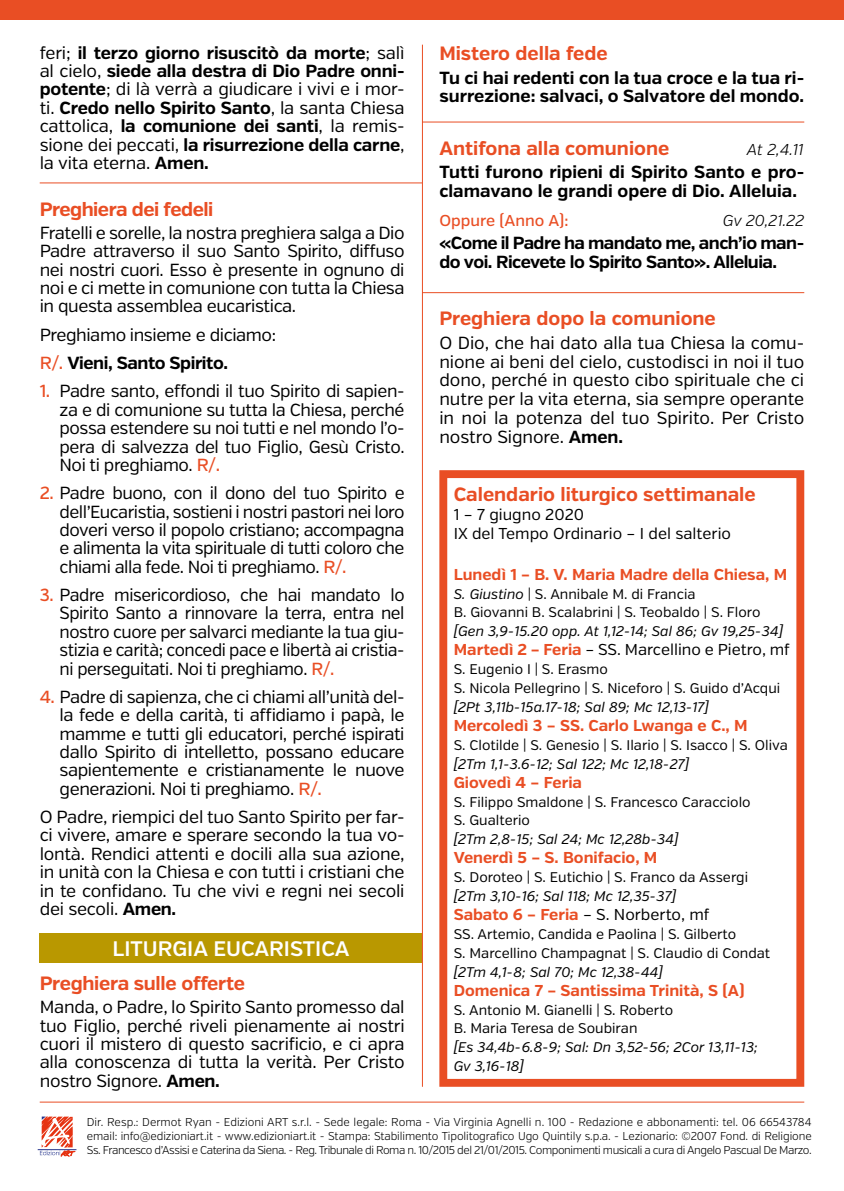
<style>
.page{position:relative;width:844px;height:1191px;background:#fff}
.page>*{position:absolute;margin:0;border:0;box-sizing:border-box;transform-origin:0 0}
.t1{font:600 21px "Verb";color:#fff}
.t2{font:700 19.25px "Verb";color:#e94e24}
.t3{font:700 19.25px "Verb";letter-spacing:-.025em;color:#e94e24}
.t4{font:17.5px/18.4px "Verb";letter-spacing:-.025em;color:#000;text-align:justify}
.t5{font:700 17.5px/18.4px "Verb";letter-spacing:-.01em;color:#000}
.t6{font:700 17.5px/18.7px "Verb";letter-spacing:-.03em;color:#000}
.t7{font:700 15.75px "Verb";color:#e94e24}
.t8{font:15.75px/18.9px "Verb";color:#000}
.t9{font:italic 300 15.75px "Verb";color:#000}
.t10{font:500 15.75px "Verb";color:#e94e24}
.t11{font:14px/18.9px "Verb";color:#000}
.t12{font:italic 14px/18.9px "Verb";color:#000}
.t13{font:300 11.38px/14px "Verb";letter-spacing:-.04em;color:#000;text-align:justify}
.s1{font-weight:400}
.s2{font-weight:500;color:#e94e24}
.s3{font-weight:700}
.s4{font-style:italic}
.s5{font-weight:700;color:#e94e24}
</style>
<div class="page">
<hr style="left:40px;top:182px;width:382px;height:1px;background:#e94e24">
<div style="left:40px;top:933px;width:382px;height:30px;background:#b99800"></div>
<hr style="left:422px;top:122px;width:382px;height:1px;background:#e94e24">
<hr style="left:422px;top:292px;width:382px;height:1px;background:#e94e24">
<hr style="left:40px;top:1101px;width:764px;height:1px;background:#e94e24">
<hr style="left:38px;top:1149px;width:38px;height:1px;background:#26358c">
<svg style="left:40px;top:1116px;width:36px;height:40px"></svg>
<hr style="left:422px;top:45px;width:1px;height:1041px;background:#e94e24">
<div style="left:0;top:0;width:843px;height:20px;background:#e94e24"></div>
<div style="left:439px;top:470px;width:365px;height:616px;border:8px solid #e94e24"></div>
<p class="t5" style="left:40px;top:44px;width:366px;text-align:justify"><span class="s1">feri;</span> il terzo giorno risuscitò da morte<span class="s1">; salì al cielo,</span> siede alla destra di Dio Padre onni&shy;potente<span class="s1">; di là verrà a giudicare i vivi e i mor&shy;ti.</span> Credo nello Spirito Santo<span class="s1">, la santa Chiesa cattolica,</span> la comunione dei santi<span class="s1">, la remis&shy;sione dei peccati,</span> la risurrezione della carne<span class="s1">, la vita eterna.</span> Amen.</p>
<p class="t3" style="left:40px;top:197px;width:175px">Preghiera dei fedeli</p>
<p class="t4" style="left:40px;top:224px;width:366px">Fratelli e sorelle, la nostra preghiera salga a Dio Padre attraverso il suo Santo Spirito, diffuso nei nostri cuori. Esso è presente in ognuno di noi e ci mette in comunione con tutta la Chiesa in questa assemblea eucaristica.</p>
<p class="t4" style="left:40px;top:321px;width:238px;line-height:28.3px">Preghiamo insieme e diciamo:<br><span class="s2">R/.</span> <span class="s3">Vieni, Santo Spirito.</span></p>
<p class="t4" style="left:60px;top:382px;width:346px;text-indent:-20px"><span class="s2">1.</span> Padre santo, effondi il tuo Spirito di sapien&shy;za e di comunione su tutta la Chiesa, perché possa estendere su noi tutti e nel mondo l’o&shy;pera di salvezza del tuo Figlio, Gesù Cristo.<br>Noi ti preghiamo. <span class="s2">R/.</span></p>
<p class="t4" style="left:60px;top:484px;width:346px;text-indent:-20px"><span class="s2">2.</span> Padre buono, con il dono del tuo Spirito e dell’Eucaristia, sostieni i nostri pastori nei loro doveri verso il popolo cristiano; accompagna e alimenta la vita spirituale di tutti coloro che chiami alla fede. Noi ti preghiamo. <span class="s2">R/.</span></p>
<p class="t4" style="left:60px;top:586px;width:346px;text-indent:-20px"><span class="s2">3.</span> Padre misericordioso, che hai mandato lo Spirito Santo a rinnovare la terra, entra nel nostro cuore per salvarci mediante la tua giu&shy;stizia e carità; concedi pace e libertà ai cristia&shy;ni perseguitati. Noi ti preghiamo. <span class="s2">R/.</span></p>
<p class="t4" style="left:60px;top:688px;width:346px;text-indent:-20px"><span class="s2">4.</span> Padre di sapienza, che ci chiami all’unità del&shy;la fede e della carità, ti affidiamo i papà, le mamme e tutti gli educatori, perché ispirati dallo Spirito di intelletto, possano educare sapientemente e cristianamente le nuove generazioni. Noi ti preghiamo. <span class="s2">R/.</span></p>
<p class="t4" style="left:40px;top:808px;width:366px">O Padre, riempici del tuo Santo Spirito per far&shy;ci vivere, amare e sperare secondo la tua vo&shy;lontà. Rendici attenti e docili alla sua azione, in unità con la Chiesa e con tutti i cristiani che in te confidano. Tu che vivi e regni nei secoli dei secoli. <span class="s3">Amen.</span></p>
<p class="t1" style="left:113px;top:936px;width:238px">LITURGIA EUCARISTICA</p>
<p class="t2" style="left:40px;top:971px;width:207px">Preghiera sulle offerte</p>
<p class="t4" style="left:40px;top:998px;width:366px">Manda, o Padre, lo Spirito Santo promesso dal tuo Figlio, perché riveli pienamente ai nostri cuori il mistero di questo sacrificio, e ci apra alla conoscenza di tutta la verità. Per Cristo nostro Signore. <span class="s3">Amen.</span></p>
<p class="t2" style="left:439px;top:42px;width:170px">Mistero della fede</p>
<p class="t5" style="left:439px;top:69px;width:366px">Tu ci hai redenti con la tua croce e la tua ri&shy;surrezione: salvaci, o Salvatore del mondo.</p>
<p class="t2" style="left:439px;top:136px;width:231px">Antifona alla comunione</p>
<p class="t9" style="left:746px;top:140px;width:58px">At 2,4.11</p>
<p class="t5" style="left:439px;top:163px;width:366px">Tutti furono ripieni di Spirito Santo e pro&shy;clamavano le grandi opere di Dio. Alleluia.</p>
<p class="t10" style="left:439px;top:211px;width:130px">Oppure (Anno A):</p>
<p class="t9" style="left:722px;top:211px;width:83px">Gv 20,21.22</p>
<p class="t6" style="left:439px;top:234px;width:366px">«Come il Padre ha mandato me, anch’io man&shy;do voi. Ricevete lo Spirito Santo». Alleluia.</p>
<p class="t2" style="left:439px;top:307px;width:278px">Preghiera dopo la comunione</p>
<p class="t4" style="left:439px;top:334px;width:366px">O Dio, che hai dato alla tua Chiesa la comu&shy;nione ai beni del cielo, custodisci in noi il tuo dono, perché in questo cibo spirituale che ci nutre per la vita eterna, sia sempre operante in noi la potenza del tuo Spirito. Per Cristo nostro Signore. <span class="s3">Amen.</span></p>
<p class="t2" style="left:453px;top:483px;width:303px">Calendario liturgico settimanale</p>
<p class="t8" style="left:453px;top:505px;width:279px">1 – 7 giugno 2020<br>IX del Tempo Ordinario – I del salterio</p>
<p class="t7" style="left:453px;top:564px;width:335px">Lunedì 1 – B. V. Maria Madre della Chiesa, M</p>
<p class="t11" style="left:453px;top:584px;width:308px"><span class="s4">S. Giustino</span> | S. Annibale M. di Francia<br>B. Giovanni B. Scalabrini | S. Teobaldo | S. Floro</p>
<p class="t12" style="left:453px;top:622px;width:331px">[Gen 3,9-15.20 opp. At 1,12-14; Sal 86; Gv 19,25-34]</p>
<p class="t8" style="left:453px;top:640px;width:337px"><span class="s5">Martedì 2 – Feria</span> – SS. Marcellino e Pietro, mf</p>
<p class="t11" style="left:453px;top:660px;width:328px">S. Eugenio I | S. Erasmo<br>S. Nicola Pellegrino | S. Niceforo | S. Guido d’Acqui</p>
<p class="t12" style="left:453px;top:698px;width:257px">[2Pt 3,11b-15a.17-18; Sal 89; Mc 12,13-17]</p>
<p class="t7" style="left:453px;top:716px;width:295px">Mercoledì 3 – SS. Carlo Lwanga e C., M</p>
<p class="t11" style="left:453px;top:735px;width:335px">S. Clotilde | S. Genesio | S. Ilario | S. Isacco | S. Oliva</p>
<p class="t12" style="left:453px;top:754px;width:237px">[2Tm 1,1-3.6-12; Sal 122; Mc 12,18-27]</p>
<p class="t7" style="left:453px;top:772px;width:130px">Giovedì 4 – Feria</p>
<p class="t11" style="left:453px;top:792px;width:298px">S. Filippo Smaldone | S. Francesco Caracciolo<br>S. Gualterio</p>
<p class="t12" style="left:453px;top:830px;width:226px">[2Tm 2,8-15; Sal 24; Mc 12,28b-34]</p>
<p class="t7" style="left:453px;top:848px;width:205px">Venerdì 5 – S. Bonifacio, M</p>
<p class="t11" style="left:453px;top:868px;width:296px">S. Doroteo | S. Eutichio | S. Franco da Assergi</p>
<p class="t12" style="left:453px;top:887px;width:224px">[2Tm 3,10-16; Sal 118; Mc 12,35-37]</p>
<p class="t8" style="left:453px;top:905px;width:257px"><span class="s5">Sabato 6 – Feria</span> – S. Norberto, mf</p>
<p class="t11" style="left:453px;top:924px;width:318px">SS. Artemio, Candida e Paolina | S. Gilberto<br>S. Marcellino Champagnat | S. Claudio di Condat</p>
<p class="t12" style="left:453px;top:962px;width:211px">[2Tm 4,1-8; Sal 70; Mc 12,38-44]</p>
<p class="t7" style="left:453px;top:980px;width:292px">Domenica 7 – Santissima Trinità, S (A)</p>
<p class="t11" style="left:453px;top:1000px;width:221px">S. Antonio M. Gianelli | S. Roberto<br>B. Maria Teresa de Soubiran</p>
<p class="t12" style="left:453px;top:1038px;width:305px">[Es 34,4b-6.8-9; Sal: Dn 3,52-56; 2Cor 13,11-13;<br>Gv 3,16-18]</p>
<p class="t13" style="left:87px;top:1114px;width:726px">Dir. Resp.: Dermot Ryan - Edizioni ART s.r.l. - Sede legale: Roma - Via Virginia Agnelli n. 100 - Redazione e abbonamenti: tel. 06 66543784 email: info@edizioniart.it - www.edizioniart.it - Stampa: Stabilimento Tipolitografico Ugo Quintily s.p.a. - Lezionario: ©2007 Fond. di Religione Ss. Francesco d’Assisi e Caterina da Siena. - Reg. Tribunale di Roma n. 10/2015 del 21/01/2015. Componimenti musicali a cura di Angelo Pascual De Marzo.</p>
</div>
